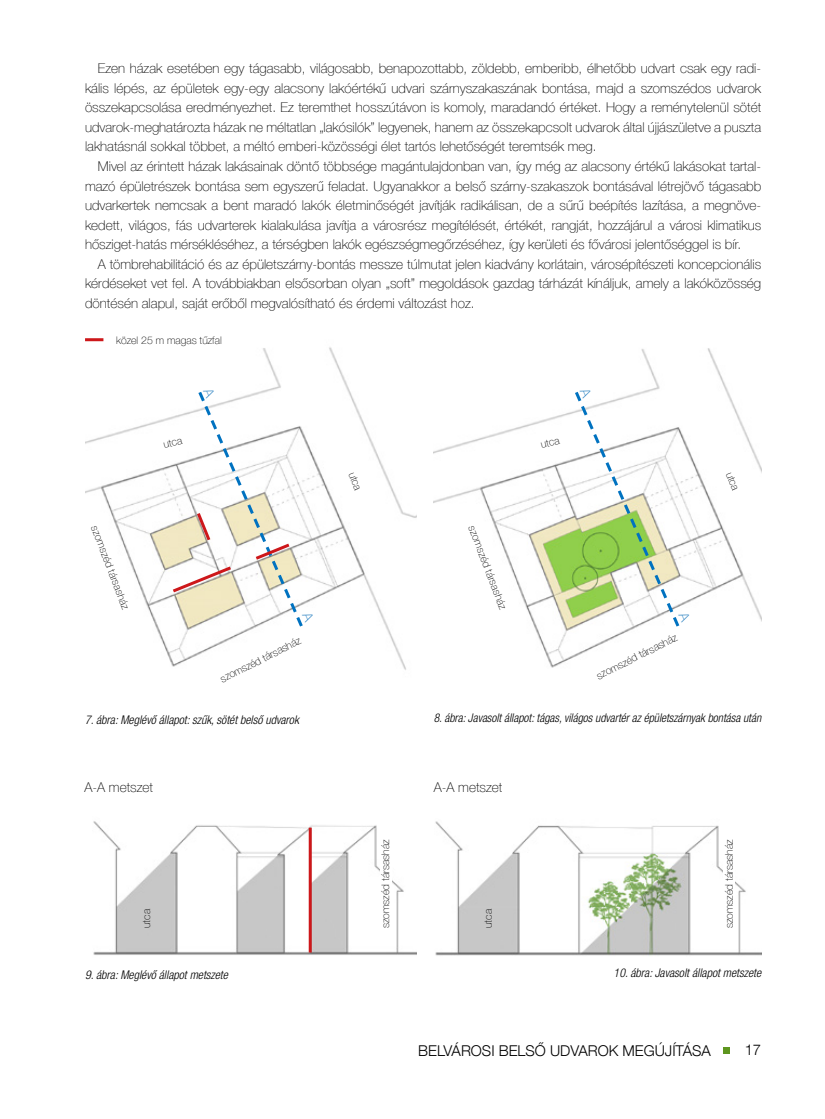
<style>
.page{position:relative;width:825px;height:1119px;background:#fff}
.page>*{position:absolute;margin:0;border:0;box-sizing:border-box;transform-origin:0 0}
.t1{font:300 14.85px "Helvetica Neue LT Com";color:#000}
.t2{font:100 13.5px/19.5px "Helvetica Neue LT Com";color:#000;text-align:justify}
.t3{font:italic 300 condensed 12px "Helvetica Neue LT Com";color:#000}
.t4{font:100 10.5px "Helvetica Neue LT Com";color:#000}
</style>
<div class="page">
<div style="left:723px;top:1046px;width:6px;height:7px;background:#5e961f"></div>
<img style="left:85px;top:338px;width:332px;height:332px">
<img style="left:434px;top:348px;width:327px;height:320px">
<hr style="left:85px;top:338px;width:18px;height:3px;background:#cd171a">
<img style="left:93px;top:821px;width:324px;height:134px">
<img style="left:435px;top:821px;width:326px;height:135px">
<div style="left:723px;top:839px;width:12px;height:88px;background:#fff"></div>
<div style="left:380px;top:839px;width:11px;height:88px;background:#fff"></div>
<hr style="left:309px;top:827px;width:3px;height:125px;background:#cd171a">
<svg style="left:572px;top:387px;width:119px;height:243px"></svg>
<svg style="left:169px;top:387px;width:145px;height:243px"></svg>
<p class="t2" style="left:85px;top:59px;width:678px;text-indent:13px">Ezen házak esetében egy tágasabb, világosabb, benapozottabb, zöldebb, emberibb, élhetőbb udvart csak egy radi&shy;kális lépés, az épületek egy-egy alacsony lakóértékű udvari szárnyszakaszának bontása, majd a szomszédos udvarok összekapcsolása eredményezhet. Ez teremthet hosszútávon is komoly, maradandó értéket. Hogy a reménytelenül sötét udvarok-meghatározta házak ne méltatlan „lakósilók” legyenek, hanem az összekapcsolt udvarok által újjászületve a puszta lakhatásnál sokkal többet, a méltó emberi-közösségi élet tartós lehetőségét teremtsék meg.</p>
<p class="t2" style="left:85px;top:156px;width:678px;text-indent:13px">Mivel az érintett házak lakásainak döntő többsége magántulajdonban van, így még az alacsony értékű lakásokat tartal&shy;mazó épületrészek bontása sem egyszerű feladat. Ugyanakkor a belső szárny-szakaszok bontásával létrejövő tágasabb udvarkertek nemcsak a bent maradó lakók életminőségét javítják radikálisan, de a sűrű beépítés lazítása, a megnöve&shy;kedett, világos, fás udvarterek kialakulása javítja a városrész megítélését, értékét, rangját, hozzájárul a városi klimatikus hősziget-hatás mérsékléséhez, a térségben lakók egészségmegőrzéséhez, így kerületi és fővárosi jelentőséggel is bír.</p>
<p class="t2" style="left:85px;top:254px;width:678px;text-indent:13px">A tömbrehabilitáció és az épületszárny-bontás messze túlmutat jelen kiadvány korlátain, városépítészeti koncepcionális kérdéseket vet fel. A továbbiakban elsősorban olyan „soft” megoldások gazdag tárházát kínáljuk, amely a lakóközösség döntésén alapul, saját erőből megvalósítható és érdemi változást hoz.</p>
<p class="t4" style="left:116px;top:334px;width:107px">közel 25 m magas tűzfal</p>
<p class="t4" style="left:162px;top:438px;width:20px;rotate:-14deg">utca</p>
<p class="t4" style="left:539px;top:438px;width:20px;rotate:-14deg">utca</p>
<p class="t4" style="left:358px;top:470px;width:20px;rotate:69deg">utca</p>
<p class="t4" style="left:735px;top:470px;width:20px;rotate:69deg">utca</p>
<p class="t4" style="left:100px;top:523px;width:90px;rotate:69deg">szomszéd társasház</p>
<p class="t4" style="left:478px;top:523px;width:90px;rotate:69deg">szomszéd társasház</p>
<p class="t4" style="left:218px;top:674px;width:90px;rotate:-27deg">szomszéd társasház</p>
<p class="t4" style="left:594px;top:671px;width:90px;rotate:-27deg">szomszéd társasház</p>
<p class="t3" style="left:85px;top:712px;width:215px">7. ábra: Meglévő állapot: szűk, sötét belső udvarok</p>
<p class="t3" style="left:434px;top:711px;width:329px">8. ábra: Javasolt állapot: tágas, világos udvartér az épületszárnyak bontása után</p>
<p class="t2" style="left:84px;top:776px;width:70px">A-A metszet</p>
<p class="t2" style="left:434px;top:776px;width:70px">A-A metszet</p>
<p class="t4" style="left:140px;top:927px;width:20px;rotate:-90deg">utca</p>
<p class="t4" style="left:379px;top:927px;width:90px;rotate:-90deg">szomszéd társasház</p>
<p class="t4" style="left:482px;top:927px;width:20px;rotate:-90deg">utca</p>
<p class="t4" style="left:723px;top:927px;width:90px;rotate:-90deg">szomszéd társasház</p>
<p class="t3" style="left:85px;top:967px;width:144px">9. ábra: Meglévő állapot metszete</p>
<p class="t3" style="left:614px;top:965px;width:149px">10. ábra: Javasolt állapot metszete</p>
<p class="t1" style="left:418px;top:1041px;width:294px">BELVÁROSI BELSŐ UDVAROK MEGÚJÍTÁSA</p>
<p class="t1" style="left:745px;top:1040px;width:18px">17</p>
</div>
